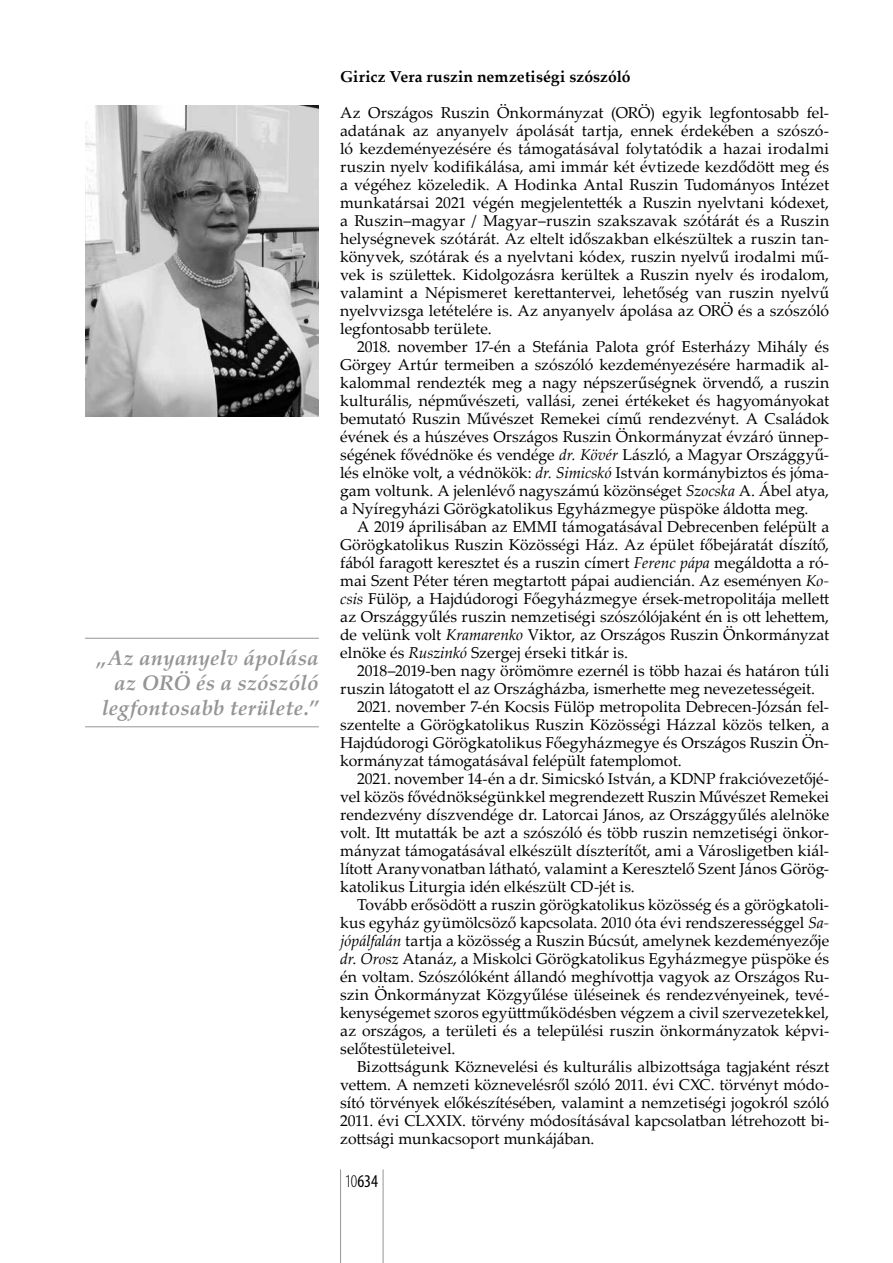
<style>
.page{position:relative;width:893px;height:1263px;background:#fff}
.page>*{position:absolute;margin:0;border:0;box-sizing:border-box;transform-origin:0 0}
.t1{font:italic 700 21px/25.2px "Palatino Linotype";letter-spacing:.005em;color:#959595;text-align:right}
.t2{font:condensed 18px "Myriad Pro";color:#000}
.t3{font:15.75px/18px "Palatino Linotype";color:#000;text-align:justify}
.t4{font:700 15.75px "Palatino Linotype";letter-spacing:.005em;color:#000}
.s1{font-style:italic}
.s2{font-weight:300}
</style>
<div class="page">
<hr style="left:383px;top:1169px;width:1px;height:94px;background:#959595">
<hr style="left:340px;top:1169px;width:1px;height:94px;background:#959595">
<img style="left:85px;top:105px;width:234px;height:311px">
<hr style="left:85px;top:638px;width:234px;height:1px;background:#959595">
<hr style="left:85px;top:726px;width:234px;height:1px;background:#959595">
<h1 class="t1" style="left:97px;top:644px;width:224px">„Az anyanyelv ápolása az ORÖ és a szószóló legfontosabb területe.”</h1>
<p class="t4" style="left:340px;top:65px;width:292px">Giricz Vera ruszin nemzetiségi szószóló</p>
<p class="t3" style="left:340px;top:103px;width:490px">Az Országos Ruszin Önkormányzat (ORÖ) egyik legfontosabb fel&shy;adatának az anyanyelv ápolását tartja, ennek érdekében a szószó&shy;ló kezdeményezésére és támogatásával folytatódik a hazai irodalmi ruszin nyelv kodifikálása, ami immár két évtizede kezdődött meg és a végéhez közeledik. A Hodinka Antal Ruszin Tudományos Intézet munkatársai 2021 végén megjelentették a Ruszin nyelvtani kódexet, a Ruszin–magyar / Magyar–ruszin szakszavak szótárát és a Ruszin helységnevek szótárát. Az eltelt időszakban elkészültek a ruszin tan&shy;könyvek, szótárak és a nyelvtani kódex, ruszin nyelvű irodalmi mű&shy;vek is születtek. Kidolgozásra kerültek a Ruszin nyelv és irodalom, valamint a Népismeret kerettantervei, lehetőség van ruszin nyelvű nyelvvizsga letételére is. Az anyanyelv ápolása az ORÖ és a szószóló legfontosabb területe.</p>
<p class="t3" style="left:340px;top:337px;width:491px;text-indent:17px">2018. november 17-én a Stefánia Palota gróf Esterházy Mihály és Görgey Artúr termeiben a szószóló kezdeményezésére harmadik al&shy;kalommal rendezték meg a nagy népszerűségnek örvendő, a ruszin kulturális, népművészeti, vallási, zenei értékeket és hagyományokat bemutató Ruszin Művészet Remekei című rendezvényt. A Családok évének és a húszéves Országos Ruszin Önkormányzat évzáró ünnep&shy;ségének fővédnöke és vendége <span class="s1">dr. Kövér</span> László, a Magyar Országgyű&shy;lés elnöke volt, a védnökök: <span class="s1">dr. Simicskó</span> István kormánybiztos és jóma&shy;gam voltunk. A jelenlévő nagyszámú közönséget <span class="s1">Szocska</span> A. Ábel atya, a Nyíregyházi Görögkatolikus Egyházmegye püspöke áldotta meg.</p>
<p class="t3" style="left:340px;top:517px;width:490px;text-indent:17px">A 2019 áprilisában az EMMI támogatásával Debrecenben felépült a Görögkatolikus Ruszin Közösségi Ház. Az épület főbejáratát díszítő, fából faragott keresztet és a ruszin címert <span class="s1">Ferenc pápa</span> megáldotta a ró&shy;mai Szent Péter téren megtartott pápai audiencián. Az eseményen <span class="s1">Ko&shy;csis</span> Fülöp, a Hajdúdorogi Főegyházmegye érsek-metropolitája mellett az Országgyűlés ruszin nemzetiségi szószólójaként én is ott lehettem, de velünk volt <span class="s1">Kramarenko</span> Viktor, az Országos Ruszin Önkormányzat elnöke és <span class="s1">Ruszinkó</span> Szergej érseki titkár is.</p>
<p class="t3" style="left:357px;top:661px;width:473px">2018–2019-ben nagy örömömre ezernél is több hazai és határon túli</p>
<p class="t3" style="left:340px;top:679px;width:476px">ruszin látogatott el az Országházba, ismerhette meg nevezetességeit.</p>
<p class="t3" style="left:357px;top:697px;width:473px">2021. november 7-én Kocsis Fülöp metropolita Debrecen-Józsán fel-</p>
<p class="t3" style="left:340px;top:715px;width:490px">szentelte a Görögkatolikus Ruszin Közösségi Házzal közös telken, a</p>
<p class="t3" style="left:340px;top:733px;width:490px">Hajdúdorogi Görögkatolikus Főegyházmegye és Országos Ruszin Ön-</p>
<p class="t3" style="left:340px;top:751px;width:343px">kormányzat támogatásával felépült fatemplomot.</p>
<p class="t3" style="left:357px;top:769px;width:473px">2021. november 14-én a dr. Simicskó István, a KDNP frakcióvezetőjé-</p>
<p class="t3" style="left:340px;top:787px;width:490px">vel közös fővédnökségünkkel megrendezett Ruszin Művészet Remekei</p>
<p class="t3" style="left:340px;top:805px;width:490px">rendezvény díszvendége dr. Latorcai János, az Országgyűlés alelnöke</p>
<p class="t3" style="left:340px;top:823px;width:490px">volt. Itt mutatták be azt a szószóló és több ruszin nemzetiségi önkor-</p>
<p class="t3" style="left:340px;top:841px;width:490px">mányzat támogatásával elkészült díszterítőt, ami a Városligetben kiál-</p>
<p class="t3" style="left:340px;top:859px;width:490px">lított Aranyvonatban látható, valamint a Keresztelő Szent János Görög-</p>
<p class="t3" style="left:340px;top:877px;width:296px">katolikus Liturgia idén elkészült CD-jét is.</p>
<p class="t3" style="left:357px;top:895px;width:473px">Tovább erősödött a ruszin görögkatolikus közösség és a görögkatoli-</p>
<p class="t3" style="left:340px;top:913px;width:490px">kus egyház gyümölcsöző kapcsolata. 2010 óta évi rendszerességgel <span class="s1">Sa-</span></p>
<p class="t3" style="left:340px;top:931px;width:491px"><span class="s1">jópálfalán</span> tartja a közösség a Ruszin Búcsút, amelynek kezdeményezője</p>
<p class="t3" style="left:340px;top:949px;width:491px"><span class="s1">dr</span>. <span class="s1">Orosz</span> Atanáz, a Miskolci Görögkatolikus Egyházmegye püspöke és</p>
<p class="t3" style="left:340px;top:967px;width:490px">én voltam. Szószólóként állandó meghívottja vagyok az Országos Ru-</p>
<p class="t3" style="left:340px;top:985px;width:490px">szin Önkormányzat Közgyűlése üléseinek és rendezvényeinek, tevé-</p>
<p class="t3" style="left:340px;top:1003px;width:490px">kenységemet szoros együttműködésben végzem a civil szervezetekkel,</p>
<p class="t3" style="left:340px;top:1021px;width:490px">az országos, a területi és a települési ruszin önkormányzatok képvi-</p>
<p class="t3" style="left:340px;top:1039px;width:117px">selőtestületeivel.</p>
<p class="t3" style="left:357px;top:1057px;width:473px">Bizottságunk Köznevelési és kulturális albizottsága tagjaként részt</p>
<p class="t3" style="left:340px;top:1075px;width:490px">vettem. A nemzeti köznevelésről szóló 2011. évi CXC. törvényt módo-</p>
<p class="t3" style="left:340px;top:1093px;width:490px">sító törvények előkészítésében, valamint a nemzetiségi jogokról szóló</p>
<p class="t3" style="left:340px;top:1111px;width:490px">2011. évi CLXXIX. törvény módosításával kapcsolatban létrehozott bi-</p>
<p class="t3" style="left:340px;top:1129px;width:256px">zottsági munkacsoport munkájában.</p>
<p class="t2" style="left:345px;top:1170px;width:35px"><span class="s2">10</span>634</p>
</div>
